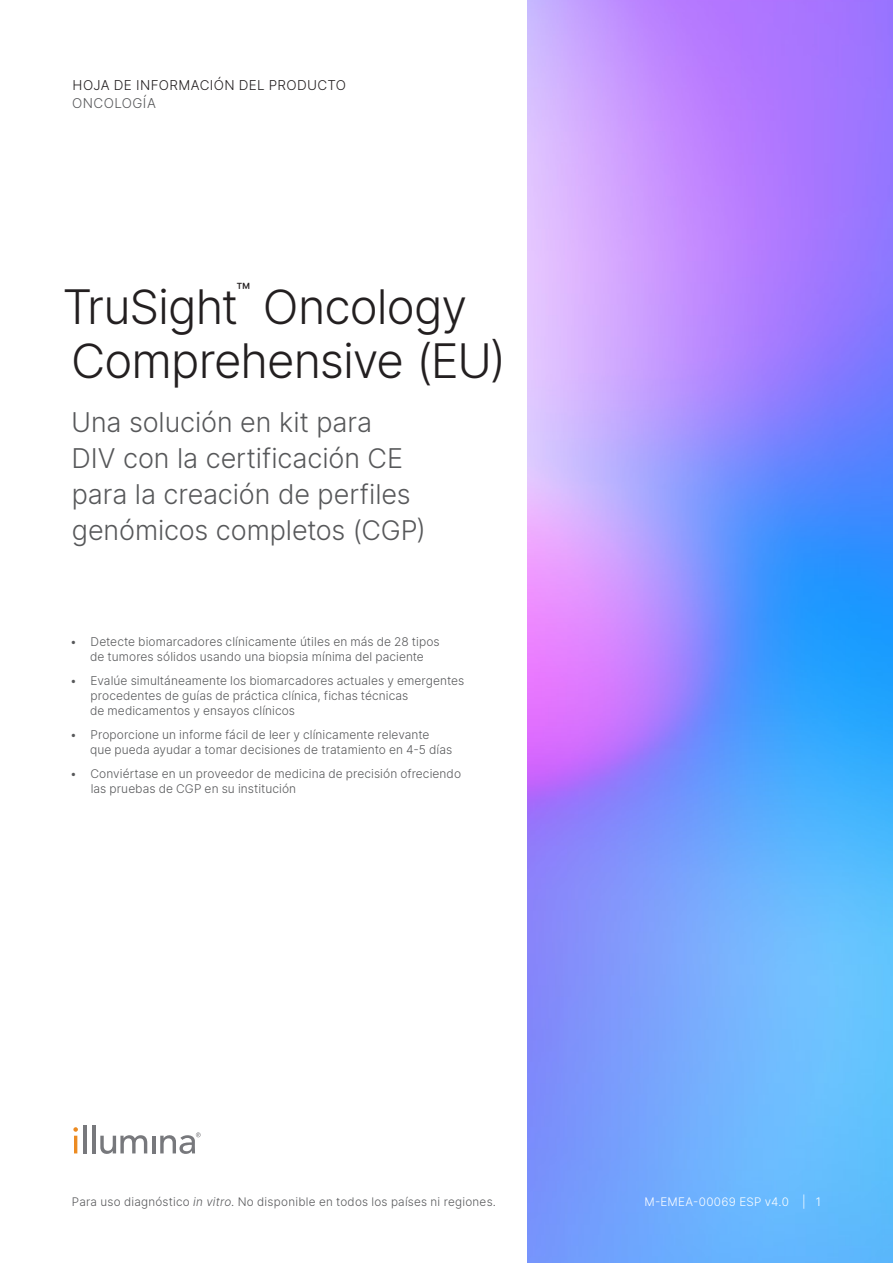
<style>
.page{position:relative;width:893px;height:1263px;background:#fff}
.page>*{position:absolute;margin:0;border:0;box-sizing:border-box;transform-origin:0 0}
.Title{font:300 47.25px/54px "Inter";letter-spacing:-.02em;color:#231f20}
.Subtitle{font:300 27px/36px "Inter";letter-spacing:-.005em;color:#57585a}
.Title-2{font:23.55px "Inter";color:#231f20}
.zz_Document_Type___S{font:300 13.5px "Inter";letter-spacing:.03em;color:#231f20}
.zz_Document_Type___S-2{font:300 13.5px "Inter";letter-spacing:.03em;color:#57585a}
.t1{font:300 12px/15px "Inter";letter-spacing:.005em;color:#57585a}
.zz_For_Research_Only{font:300 11.7px "Inter";letter-spacing:.02em;color:#57585a}
.zz_Pub_Number{font:300 11.7px "Inter";letter-spacing:.03em;color:#fff}
.s1{font-style:italic}
</style>
<div class="page">
<img style="left:527px;top:0;width:366px;height:1263px">
<hr style="left:74px;top:1136px;width:3px;height:17px;background:#ec8b22">
<hr style="left:83px;top:1125px;width:3px;height:28px;background:#77787c">
<hr style="left:92px;top:1125px;width:4px;height:28px;background:#77787c">
<svg style="left:100px;top:1135px;width:47px;height:19px"></svg>
<hr style="left:152px;top:1136px;width:3px;height:17px;background:#77787c">
<svg style="left:73px;top:1127px;width:5px;height:5px"></svg>
<svg style="left:160px;top:1132px;width:41px;height:22px"></svg>
<p class="zz_Document_Type___S" style="left:73px;top:76px;width:275px">HOJA DE INFORMACIÓN DEL PRODUCTO</p>
<p class="zz_Document_Type___S-2" style="left:72px;top:94px;width:85px">ONCOLOGÍA</p>
<p class="Title-2" style="left:236px;top:274px;width:16px">™</p>
<p class="Title" style="left:71px;top:279px;width:437px;text-indent:192px">Oncology<br>Comprehensive (EU)</p>
<p class="Subtitle" style="left:71px;top:404px;width:356px">Una solución en kit para<br>DIV con la certificación CE para la creación de perfiles genómicos completos (CGP)</p>
<p class="Title" style="left:63px;top:279px;width:177px">TruSight</p>
<p class="t1" style="left:70px;top:634px;width:371px;text-align:center">• Detecte biomarcadores clínicamente útiles en más de 28 tipos de tumores sólidos usando una biopsia mínima del paciente</p>
<p class="t1" style="left:90px;top:673px;width:376px;text-indent:-20px">• Evalúe simultáneamente los biomarcadores actuales y emergentes procedentes de guías de práctica clínica, fichas técnicas<br>de medicamentos y ensayos clínicos</p>
<p class="t1" style="left:90px;top:727px;width:364px;text-indent:-20px">• Proporcione un informe fácil de leer y clínicamente relevante que pueda ayudar a tomar decisiones de tratamiento en 4-5 días</p>
<p class="t1" style="left:91px;top:766px;width:372px;text-indent:-21px">• Conviértase en un proveedor de medicina de precisión ofreciendo las pruebas de CGP en su institución</p>
<p class="zz_For_Research_Only" style="left:72px;top:1193px;width:426px">Para uso diagnóstico <span class="s1">in vitro</span>. No disponible en todos los países ni regiones.</p>
<p class="zz_Pub_Number" style="left:644px;top:1193px;width:146px">M-EMEA-00069 ESP v4.0</p>
<p class="zz_Pub_Number" style="left:802px;top:1193px;width:20px">| 1</p>
</div>
